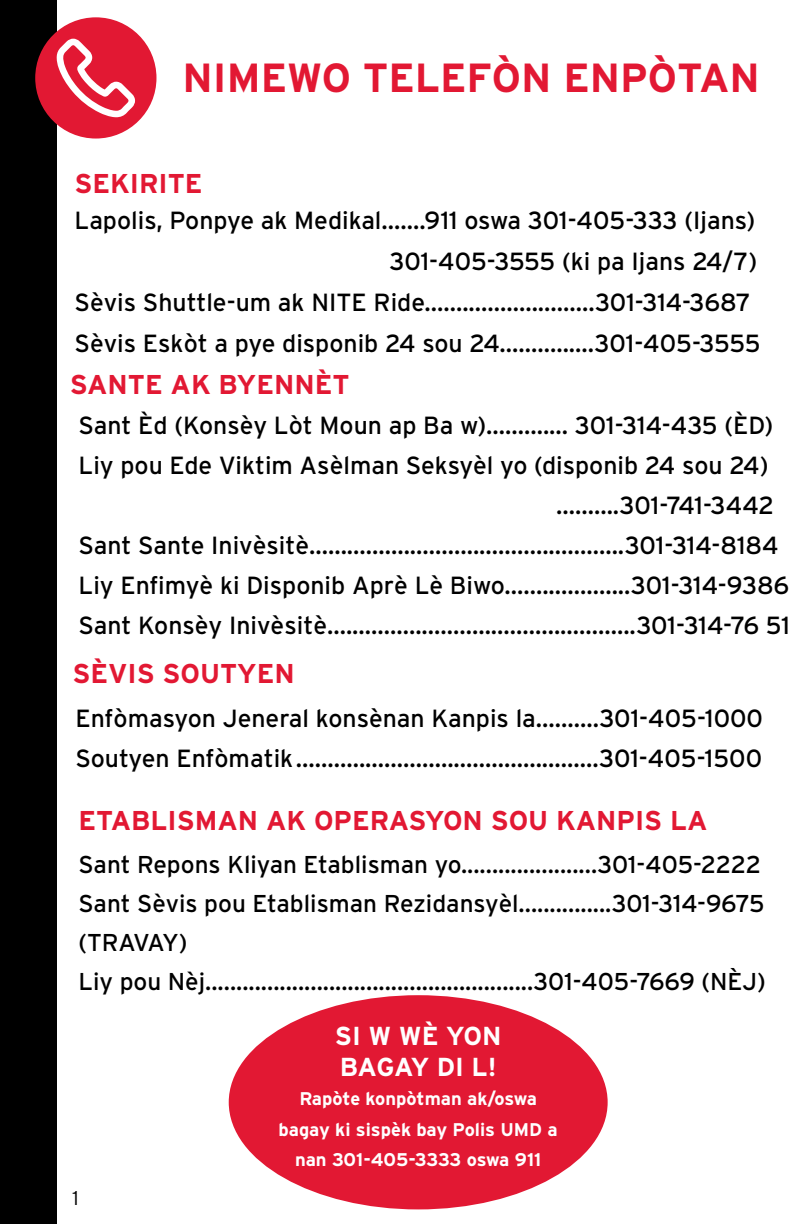
<style>
.page{position:relative;width:792px;height:1224px;background:#fff}
.page>*{position:absolute;margin:0;border:0;box-sizing:border-box;transform-origin:0 0}
.t1{font:700 40.6px "Interstate";color:#e21833}
.t2{font:700 27.2px "Interstate";color:#e21833}
.t3{font:700 26px/31.8px "Interstate";letter-spacing:-.015em;color:#fff}
.t4{font:24.8px/40px "Interstate";color:#000}
.t5{font:24.4px/39.2px "Interstate";color:#000}
.t6{font:300 20px "Interstate";color:#000}
.t7{font:700 18.4px/30.4px "Interstate";color:#fff;text-align:center}
</style>
<div class="page">
<div style="left:0;top:0;width:57px;height:1224px;background:#000"></div>
<div style="left:35px;top:17px;width:121px;height:122px;background:#e21833;border-radius:50%"></div>
<svg style="left:56px;top:39px;width:79px;height:78px"></svg>
<div style="left:229px;top:995px;width:378px;height:214px;background:#e21833;border-radius:50%"></div>
<h1 class="t1" style="left:182px;top:55px;width:579px">NIMEWO TELEFÒN ENPÒTAN</h1>
<p class="t2" style="left:75px;top:168px;width:130px">SEKIRITE</p>
<p class="t4" style="left:75px;top:200px;width:682px">Lapolis, Ponpye ak Medikal.......911 oswa 301-405-333 (Ijans)</p>
<p class="t4" style="left:389px;top:241px;width:369px">301-405-3555 (ki pa Ijans 24/7)</p>
<p class="t4" style="left:75px;top:282px;width:677px">Sèvis Shuttle-um ak NITE Ride...........................301-314-3687</p>
<p class="t4" style="left:75px;top:323px;width:687px">Sèvis Eskòt a pye disponib 24 sou 24...............301-405-3555</p>
<p class="t2" style="left:70px;top:369px;width:281px">SANTE AK BYENNÈT</p>
<p class="t4" style="left:79px;top:405px;width:696px">Sant Èd (Konsèy Lòt Moun ap Ba w)............. 301-314-435 (ÈD)</p>
<p class="t4" style="left:79px;top:445px;width:691px">Liy pou Ede Viktim Asèlman Seksyèl yo (disponib 24 sou 24)</p>
<p class="t4" style="left:556px;top:485px;width:219px">..........301-741-3442</p>
<p class="t4" style="left:79px;top:525px;width:701px">Sant Sante Inivèsitè..................................................301-314-8184</p>
<p class="t4" style="left:79px;top:565px;width:712px">Liy Enfimyè ki Disponib Aprè Lè Biwo....................301-314-9386</p>
<p class="t4" style="left:79px;top:605px;width:712px">Sant Konsèy Inivèsitè.................................................301-314-76 51</p>
<p class="t2" style="left:72px;top:658px;width:224px">SÈVIS SOUTYEN</p>
<p class="t4" style="left:75px;top:698px;width:689px">Enfòmasyon Jeneral konsènan Kanpis la..........301-405-1000<br>Soutyen Enfòmatik ................................................301-405-1500</p>
<p class="t2" style="left:79px;top:805px;width:630px">ETABLISMAN AK OPERASYON SOU KANPIS LA</p>
<p class="t5" style="left:79px;top:844px;width:688px">Sant Repons Kliyan Etablisman yo......................301-405-2222<br>Sant Sèvis pou Etablisman Rezidansyèl...............301-314-9675 (TRAVAY)<br>Liy pou Nèj.....................................................301-405-7669 (NÈJ)</p>
<p class="t3" style="left:335px;top:1019px;width:168px">SI W WÈ YON<br>BAGAY DI L!</p>
<p class="t6" style="left:72px;top:1187px;width:8px">1</p>
<p class="t7" style="left:278px;top:1084px;width:280px">Rapòte konpòtman ak/oswa bagay ki sispèk bay Polis UMD a nan 301-405-3333 oswa 911</p>
</div>
